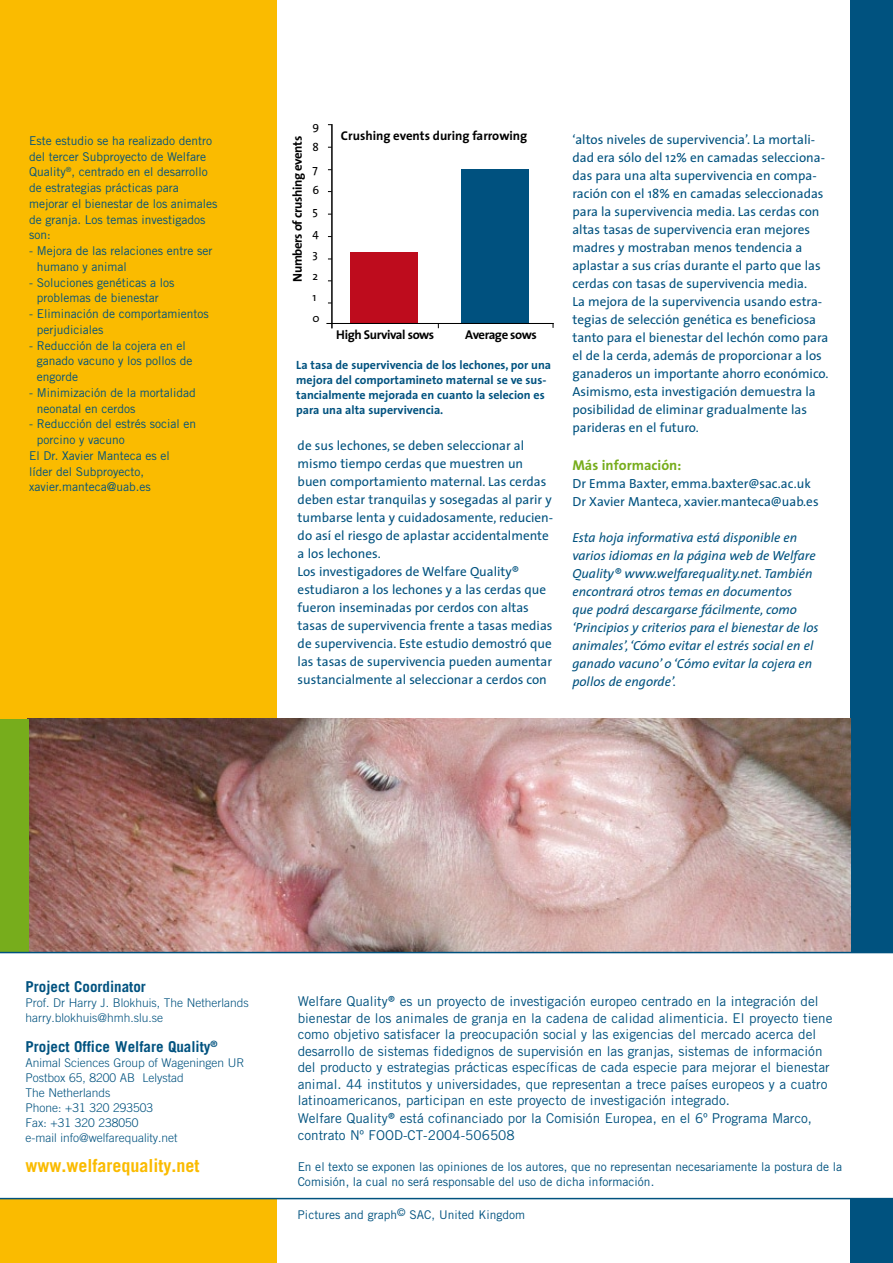
<style>
.page{position:relative;width:893px;height:1263px;background:#fff}
.page>*{position:absolute;margin:0;border:0;box-sizing:border-box;transform-origin:0 0}
.t1{font:700 18px "Trade Gothic";color:#fabb00}
.t2{font:700 15px "Trade Gothic";color:#00527f}
.t3{font:700 14.25px "The Sans";color:#77ad1c}
.t4{font:13.5px/16.5px "Trade Gothic";color:#00527f}
.t5{font:13.2px/18px "The Sans";color:#00527f}
.t6{font:italic 13.2px/18px "The Sans";color:#00527f}
.t7{font:700 12.75px "The Sans";letter-spacing:-.03em;color:#000}
.t8{font:700 12.75px "The Sans";color:#000}
.t9{font:12.15px/15.8px "Trade Gothic";color:#00527f}
.t10{font:300 12px/15px "Trade Gothic";color:#00527f}
.t11{font:700 12px/15px "The Sans";color:#00527f}
.t12{font:12px "Trade Gothic";color:#00527f}
.t13{font:11.7px/21.5px "The Sans";color:#000}
.s1{font-family:"The Sans"}
</style>
<div class="page">
<div style="left:0;top:0;width:276px;height:1263px;background:#fabb00"></div>
<div style="left:850px;top:0;width:43px;height:1263px;background:#00527f"></div>
<img style="left:29px;top:719px;width:821px;height:233px">
<div style="left:0;top:719px;width:29px;height:233px;background:#77ad1c"></div>
<div style="left:0;top:952px;width:893px;height:247px;background:#fff"></div>
<hr style="left:0;top:1198px;width:893px;height:1px;background:#00527f">
<hr style="left:0;top:952px;width:893px;height:1px;background:#00527f">
<div style="left:350px;top:252px;width:67px;height:72px;background:#be0c1d"></div>
<div style="left:461px;top:169px;width:68px;height:155px;background:#00517f"></div>
<hr style="left:332px;top:124px;width:1px;height:204px;background:#000">
<hr style="left:327px;top:323px;width:226px;height:1px;background:#000">
<p class="t9" style="left:29px;top:133px;width:190px">Este estudio se ha realizado dentro del tercer Subproyecto de Welfare<br>Quality<sup>®</sup>, centrado en el desarrollo de estrategias prácticas para mejorar el bienestar de los animales de granja. Los temas investigados son:</p>
<p class="t9" style="left:37px;top:243px;width:177px;text-indent:-8px">- Mejora de las relaciones entre ser humano y animal</p>
<p class="t9" style="left:37px;top:274px;width:139px;text-indent:-8px">- Soluciones genéticas a los problemas de bienestar</p>
<p class="t9" style="left:37px;top:306px;width:173px;text-indent:-8px">- Eliminación de comportamientos perjudiciales</p>
<p class="t9" style="left:37px;top:337px;width:157px;text-indent:-8px">- Reducción de la cojera en el ganado vacuno y los pollos de engorde</p>
<p class="t9" style="left:37px;top:385px;width:160px;text-indent:-8px">- Minimización de la mortalidad neonatal en cerdos</p>
<p class="t9" style="left:29px;top:416px;width:168px">- Reducción del estrés social en</p>
<p class="t9" style="left:37px;top:432px;width:89px">porcino y vacuno</p>
<p class="t9" style="left:29px;top:448px;width:142px">El Dr. Xavier Manteca es el</p>
<p class="t9" style="left:29px;top:463px;width:116px">líder del Subproyecto,</p>
<p class="t9" style="left:29px;top:479px;width:123px">xavier.manteca@uab.es</p>
<p class="t13" style="left:313px;top:115px;width:9px">9<br>8<br>7<br>6<br>5<br>4<br>3<br>2<br>1<br>0</p>
<p class="t7" style="left:287px;top:282px;width:147px;rotate:-90deg">Numbers of crushing events</p>
<p class="t8" style="left:341px;top:125px;width:188px">Crushing events during farrowing</p>
<p class="t7" style="left:336px;top:324px;width:100px">High Survival sows</p>
<p class="t7" style="left:465px;top:324px;width:73px">Average sows</p>
<p class="t11" style="left:296px;top:358px;width:256px">La tasa de supervivencia de los lechones, por una mejora del comportamineto maternal se ve sus&shy;tancialmente mejorada en cuanto la selecion es para una alta supervivencia.</p>
<p class="t5" style="left:298px;top:436px;width:257px">de sus lechones, se deben seleccionar al mismo tiempo cerdas que muestren un buen comportamiento maternal. Las cerdas deben estar tranquilas y sosegadas al parir y tumbarse lenta y cuidadosamente, reducien&shy;do así el riesgo de aplastar accidentalmente a los lechones.<br>Los investigadores de Welfare Quality® estudiaron a los lechones y a las cerdas que fueron inseminadas por cerdos con altas tasas de supervivencia frente a tasas medias de supervivencia. Este estudio demostró que las tasas de supervivencia pueden aumentar sustancialmente al seleccionar a cerdos con</p>
<p class="t5" style="left:572px;top:130px;width:258px">‘altos niveles de supervivencia’. La mortali&shy;dad era sólo del 12% en camadas selecciona&shy;das para una alta supervivencia en compa&shy;ración con el 18% en camadas seleccionadas para la supervivencia media. Las cerdas con altas tasas de supervivencia eran mejores madres y mostraban menos tendencia a aplastar a sus crías durante el parto que las cerdas con tasas de supervivencia media.<br>La mejora de la supervivencia usando estra&shy;tegias de selección genética es beneficiosa tanto para el bienestar del lechón como para el de la cerda, además de proporcionar a los ganaderos un importante ahorro económico.<br>Asimismo, esta investigación demuestra la posibilidad de eliminar gradualmente las parideras en el futuro.</p>
<p class="t3" style="left:572px;top:453px;width:110px">Más información:</p>
<p class="t5" style="left:572px;top:474px;width:248px">Dr Emma Baxter, emma.baxter@sac.ac.uk<br>Dr Xavier Manteca, xavier.manteca@uab.es</p>
<p class="t6" style="left:572px;top:528px;width:248px">Esta hoja informativa está disponible en varios idiomas en la página web de Welfare Quality® www.welfarequality.net. También encontrará otros temas en documentos<br>que podrá descargarse fácilmente, como ‘Principios y criterios para el bienestar de los animales’, ‘Cómo evitar el estrés social en el ganado vacuno’ o ‘Cómo evitar la cojera en pollos de engorde’.</p>
<p class="t2" style="left:26px;top:977px;width:122px">Project Coordinator</p>
<p class="t10" style="left:26px;top:995px;width:225px">Prof. Dr Harry J. Blokhuis, The Netherlands harry.blokhuis@hmh.slu.se</p>
<p class="t2" style="left:26px;top:1037px;width:194px">Project Office Welfare Quality<sup>®</sup></p>
<p class="t10" style="left:26px;top:1055px;width:221px">Animal Sciences Group of Wageningen UR<br>Postbox 65, 8200 AB Lelystad<br>The Netherlands<br>Phone: +31 320 293503<br>Fax: +31 320 238050<br>e-mail info@welfarequality.net</p>
<h1 class="t1" style="left:26px;top:1154px;width:176px">www.welfarequality.net</h1>
<p class="t4" style="left:298px;top:993px;width:536px">Welfare Quality<span class="s1">®</span> es un proyecto de investigación europeo centrado en la integración del bienestar de los animales de granja en la cadena de calidad alimenticia. El proyecto tiene como objetivo satisfacer la preocupación social y las exigencias del mercado acerca del desarrollo de sistemas fidedignos de supervisión en las granjas, sistemas de información del producto y estrategias prácticas específicas de cada especie para mejorar el bienestar animal. 44 institutos y universidades, que representan a trece países europeos y a cuatro latinoamericanos, participan en este proyecto de investigación integrado.</p>
<p class="t4" style="left:298px;top:1110px;width:516px">Welfare Quality<span class="s1">®</span> está cofinanciado por la Comisión Europea, en el 6º Programa Marco, contrato Nº FOOD-CT-2004-506508</p>
<p class="t9" style="left:298px;top:1159px;width:546px;line-height:15px">En el texto se exponen las opiniones de los autores, que no representan necesariamente la postura de la<br>Comisión, la cual no será responsable del uso de dicha información.</p>
<p class="t12" style="left:298px;top:1207px;width:229px">Pictures and graph<sup>©</sup> SAC, United Kingdom</p>
</div>
